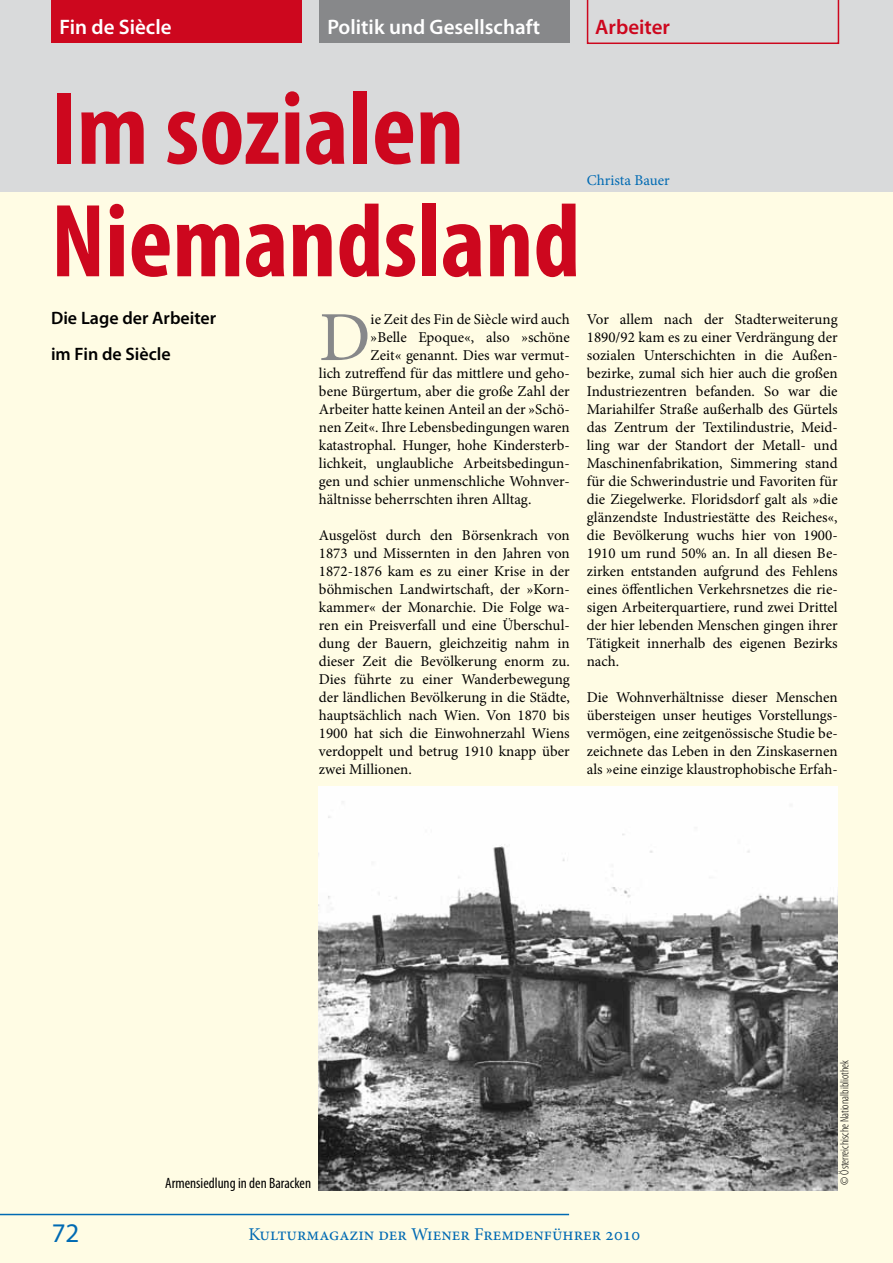
<style>
.page{position:relative;width:893px;height:1263px;background:#fffce4}
.page>*{position:absolute;margin:0;border:0;box-sizing:border-box;transform-origin:0 0}
.t1{font:700 condensed 105px/112.5px "Myriad Pro";color:#cd071e}
.t2{font:70.35px "Minion Pro";color:#87888a}
.t3{font:27px "Myriad Pro";color:#006ab3}
.t4{font:600 21px "Myriad Pro";color:#fff}
.t5{font:600 21px "Myriad Pro";color:#cd071e}
.t6{font:18px "Minion Pro";color:#006ab3}
.t7{font:600 18px/36px "Myriad Pro";color:#000}
.t8{font:15px/18px "Minion Pro";color:#000;text-align:justify}
.t9{font:condensed 15px "Myriad Pro";color:#000}
.t10{font:15px "Minion Pro";letter-spacing:.005em;color:#006ab3}
.t11{font:300 condensed 12px "Myriad Pro";color:#000}
</style>
<div class="page">
<div style="left:0;top:0;width:893px;height:191px;background:#d9dadb"></div>
<div style="left:51px;top:0;width:251px;height:43px;background:#cd071e"></div>
<div style="left:319px;top:0;width:251px;height:43px;background:#87888a"></div>
<svg style="left:587px;top:0;width:252px;height:44px"></svg>
<hr style="left:0;top:1214px;width:569px;height:1px;background:#006ab3">
<img style="left:319px;top:787px;width:519px;height:404px">
<h3 class="t4" style="left:60px;top:13px;width:114px">Fin de Siècle</h3>
<h3 class="t4" style="left:327px;top:13px;width:214px">Politik und Gesellschaft</h3>
<h3 class="t5" style="left:595px;top:13px;width:76px">Arbeiter</h3>
<h1 class="t1" style="left:51px;top:70px;width:531px">Im sozialen<br>Niemandsland</h1>
<p class="t10" style="left:587px;top:170px;width:84px">Christa Bauer</p>
<p class="t7" style="left:51px;top:300px;width:167px">Die Lage der Arbeiter im Fin de Siècle</p>
<h2 class="t2" style="left:319px;top:290px;width:53px">D</h2>
<p class="t8" style="left:371px;top:310px;width:201px">ie Zeit des Fin de Siècle wird auch</p>
<p class="t8" style="left:371px;top:328px;width:201px">»Belle Epoque«, also »schöne</p>
<p class="t8" style="left:371px;top:346px;width:201px">Zeit« genannt. Dies war vermut-</p>
<p class="t8" style="left:319px;top:364px;width:252px">lich zutreffend für das mittlere und geho-</p>
<p class="t8" style="left:319px;top:382px;width:252px">bene Bürgertum, aber die große Zahl der</p>
<p class="t8" style="left:319px;top:400px;width:252px">Arbeiter hatte keinen Anteil an der »Schö-</p>
<p class="t8" style="left:319px;top:418px;width:252px">nen Zeit«. Ihre Lebensbedingungen waren</p>
<p class="t8" style="left:319px;top:436px;width:252px">katastrophal. Hunger, hohe Kindersterb-</p>
<p class="t8" style="left:319px;top:454px;width:252px">lichkeit, unglaubliche Arbeitsbedingun-</p>
<p class="t8" style="left:319px;top:472px;width:252px">gen und schier unmenschliche Wohnver-</p>
<p class="t8" style="left:319px;top:490px;width:214px">hältnisse beherrschten ihren Alltag.</p>
<p class="t8" style="left:319px;top:526px;width:252px">Ausgelöst durch den Börsenkrach von 1873 und Missernten in den Jahren von 1872-1876 kam es zu einer Krise in der böhmischen Landwirtschaft, der »Korn&shy;kammer« der Monarchie. Die Folge wa&shy;ren ein Preisverfall und eine Überschul&shy;dung der Bauern, gleichzeitig nahm in dieser Zeit die Bevölkerung enorm zu.<br>Dies führte zu einer Wanderbewegung der ländlichen Bevölkerung in die Städte, hauptsächlich nach Wien. Von 1870 bis 1900 hat sich die Einwohnerzahl Wiens verdoppelt und betrug 1910 knapp über zwei Millionen.</p>
<p class="t8" style="left:587px;top:310px;width:252px">Vor allem nach der Stadterweiterung 1890/92 kam es zu einer Verdrängung der sozialen Unterschichten in die Außen&shy;bezirke, zumal sich hier auch die großen Industriezentren befanden. So war die Mariahilfer Straße außerhalb des Gürtels das Zentrum der Textilindustrie, Meid&shy;ling war der Standort der Metall- und Maschinenfabrikation, Simmering stand für die Schwerindustrie und Favoriten für die Ziegelwerke. Floridsdorf galt als »die glänzendste Industriestätte des Reiches«, die Bevölkerung wuchs hier von 1900- 1910 um rund 50% an. In all diesen Be&shy;zirken entstanden aufgrund des Fehlens eines öffentlichen Verkehrsnetzes die rie&shy;sigen Arbeiterquartiere, rund zwei Drittel der hier lebenden Menschen gingen ihrer Tätigkeit innerhalb des eigenen Bezirks nach.</p>
<p class="t8" style="left:587px;top:688px;width:252px">Die Wohnverhältnisse dieser Menschen übersteigen unser heutiges Vorstellungs&shy;vermögen, eine zeitgenössische Studie be&shy;zeichnete das Leben in den Zinskasernen als »eine einzige klaustrophobische Erfah-</p>
<p class="t9" style="left:165px;top:1174px;width:147px">Armensiedlung in den Baracken</p>
<p class="t11" style="left:837px;top:1184px;width:126px;rotate:-90deg">© Österreichische Nationalbibliothek</p>
<h3 class="t3" style="left:52px;top:1216px;width:29px">72</h3>
<p class="t6" style="left:248px;top:1222px;width:393px">Kulturmagazin der Wiener Fremdenführer 2010</p>
</div>
